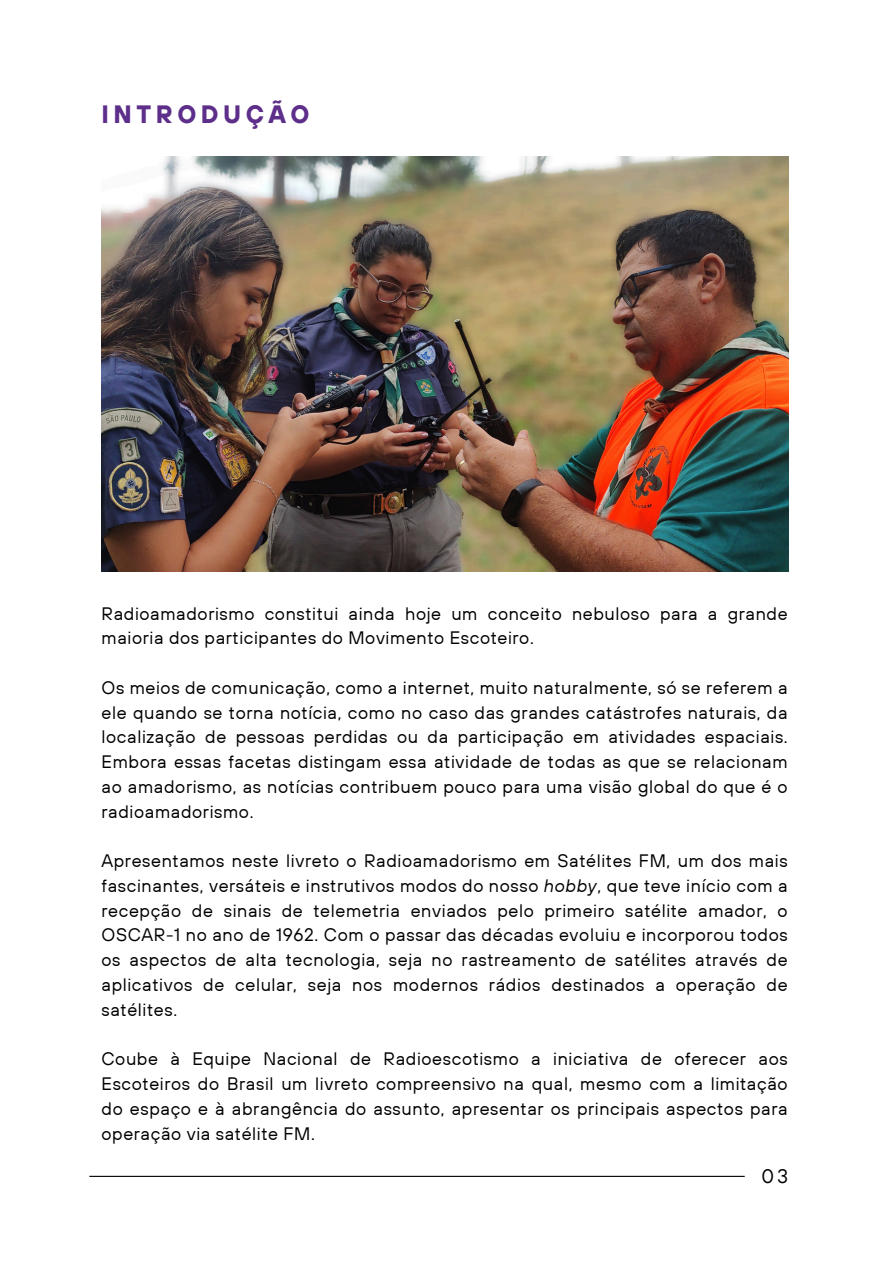
<style>
.page{position:relative;width:894px;height:1264px;background:#fff}
.page>*{position:absolute;margin:0;border:0;box-sizing:border-box;transform-origin:0 0}
.t1{font:700 25.05px "TT Hoves";letter-spacing:.18em;color:#5d2e8a}
.t2{font:19.5px "TT Hoves";color:#000}
.t3{font:18px/24.8px "TT Hoves";letter-spacing:.035em;color:#000;text-align:justify}
.s1{font-style:italic}
</style>
<div class="page">
<img style="left:101px;top:157px;width:687px;height:415px">
<hr style="left:89px;top:1175px;width:655px;height:1px;background:#000">
<p class="t1" style="left:101px;top:97px;width:209px">INTRODUÇÃO</p>
<p class="t3" style="left:101px;top:600px;width:687px">Radioamadorismo constitui ainda hoje um conceito nebuloso para a grande maioria dos participantes do Movimento Escoteiro.</p>
<p class="t3" style="left:101px;top:674px;width:687px">Os meios de comunicação, como a internet, muito naturalmente, só se referem a ele quando se torna notícia, como no caso das grandes catástrofes naturais, da localização de pessoas perdidas ou da participação em atividades espaciais.<br>Embora essas facetas distingam essa atividade de todas as que se relacionam ao amadorismo, as notícias contribuem pouco para uma visão global do que é o radioamadorismo.</p>
<p class="t3" style="left:101px;top:848px;width:687px">Apresentamos neste livreto o Radioamadorismo em Satélites FM, um dos mais fascinantes, versáteis e instrutivos modos do nosso <span class="s1">hobby</span>, que teve início com a recepção de sinais de telemetria enviados pelo primeiro satélite amador, o OSCAR-1 no ano de 1962. Com o passar das décadas evoluiu e incorporou todos os aspectos de alta tecnologia, seja no rastreamento de satélites através de aplicativos de celular, seja nos modernos rádios destinados a operação de satélites.</p>
<p class="t3" style="left:101px;top:1046px;width:687px">Coube à Equipe Nacional de Radioescotismo a iniciativa de oferecer aos Escoteiros do Brasil um livreto compreensivo na qual, mesmo com a limitação do espaço e à abrangência do assunto, apresentar os principais aspectos para operação via satélite FM.</p>
<p class="t2" style="left:761px;top:1163px;width:28px">03</p>
</div>
